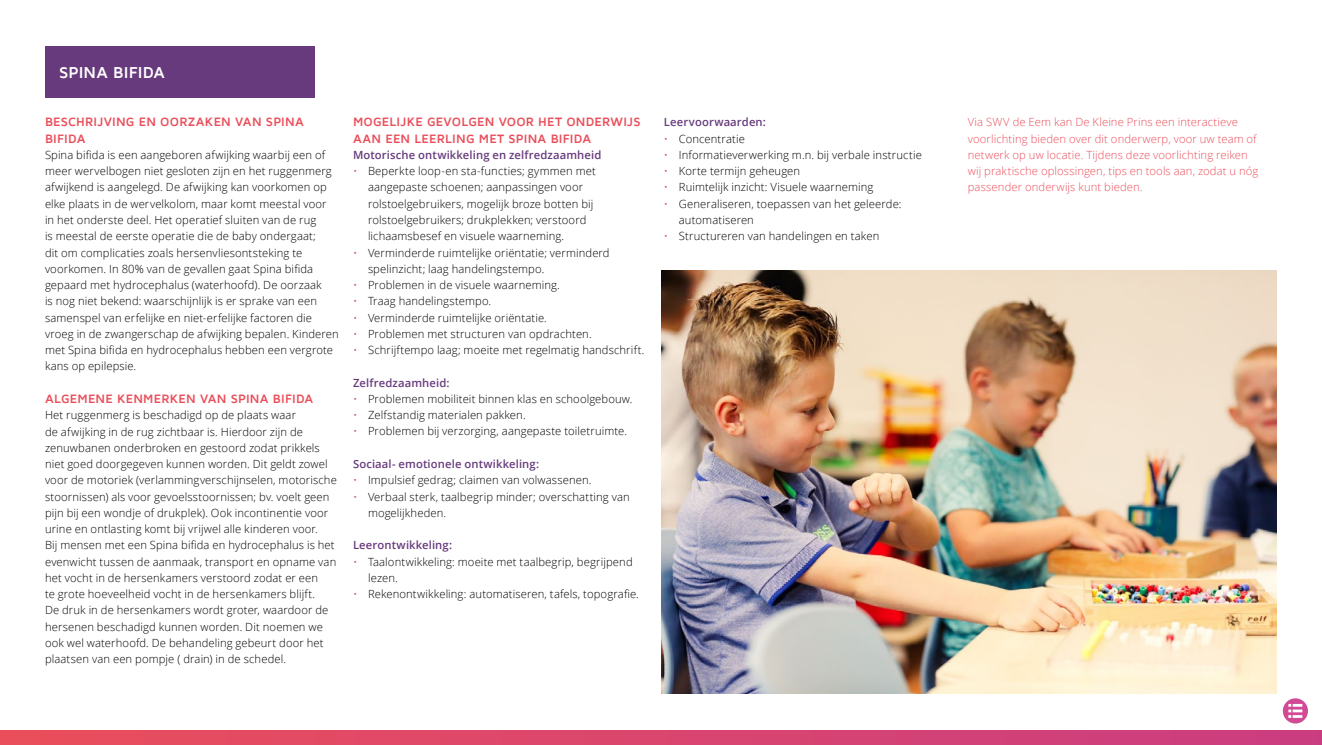
<style>
.page{position:relative;width:1322px;height:745px;background:#fff}
.page>*{position:absolute;margin:0;border:0;box-sizing:border-box;transform-origin:0 0}
.t1{font:700 16.25px "Maven Pro";letter-spacing:.005em;color:#fff}
.t2{font:700 12.5px/16.2px "Maven Pro";letter-spacing:.015em;color:#ea4e5a}
.t3{font:300 11.25px/16.2px "Open Sans";letter-spacing:.01em;color:#000}
.t4{font:300 11.25px/16.2px "Open Sans";letter-spacing:.01em;color:#ea4e5a}
.t5{font:600 11.25px "Open Sans";letter-spacing:.01em;color:#673a7d}
.s1{color:#d24a95}
</style>
<div class="page">
<svg style="left:0;top:730px;width:1322px;height:14px;background:#d9456d"></svg>
<svg style="left:1283px;top:698px;width:25px;height:25px"></svg>
<div style="left:45px;top:46px;width:269px;height:52px;background:#673a7d"></div>
<img style="left:661px;top:270px;width:616px;height:423px">
<h1 class="t1" style="left:59px;top:63px;width:107px">SPINA BIFIDA</h1>
<p class="t2" style="left:45px;top:114px;width:260px">BESCHRIJVING EN OORZAKEN VAN SPINA<br>BIFIDA</p>
<p class="t3" style="left:45px;top:146px;width:295px">Spina bifida is een aangeboren afwijking waarbij een of meer wervelbogen niet gesloten zijn en het ruggenmerg afwijkend is aangelegd. De afwijking kan voorkomen op elke plaats in de wervelkolom, maar komt meestal voor<br>in het onderste deel. Het operatief sluiten van de rug<br>is meestal de eerste operatie die de baby ondergaat;<br>dit om complicaties zoals hersenvliesontsteking te voorkomen. In 80% van de gevallen gaat Spina bifida gepaard met hydrocephalus (waterhoofd). De oorzaak<br>is nog niet bekend: waarschijnlijk is er sprake van een samenspel van erfelijke en niet-erfelijke factoren die vroeg in de zwangerschap de afwijking bepalen. Kinderen met Spina bifida en hydrocephalus hebben een vergrote kans op epilepsie.</p>
<p class="t2" style="left:45px;top:390px;width:270px">ALGEMENE KENMERKEN VAN SPINA BIFIDA</p>
<p class="t3" style="left:45px;top:406px;width:293px">Het ruggenmerg is beschadigd op de plaats waar<br>de afwijking in de rug zichtbaar is. Hierdoor zijn de zenuwbanen onderbroken en gestoord zodat prikkels niet goed doorgegeven kunnen worden. Dit geldt zowel voor de motoriek (verlammingverschijnselen, motorische stoornissen) als voor gevoelsstoornissen; bv. voelt geen pijn bij een wondje of drukplek). Ook incontinentie voor urine en ontlasting komt bij vrijwel alle kinderen voor.<br>Bij mensen met een Spina bifida en hydrocephalus is het evenwicht tussen de aanmaak, transport en opname van het vocht in de hersenkamers verstoord zodat er een<br>te grote hoeveelheid vocht in de hersenkamers blijft.<br>De druk in de hersenkamers wordt groter, waardoor de hersenen beschadigd kunnen worden. Dit noemen we ook wel waterhoofd. De behandeling gebeurt door het plaatsen van een pompje ( drain) in de schedel.</p>
<p class="t2" style="left:353px;top:114px;width:289px">MOGELIJKE GEVOLGEN VOOR HET ONDERWIJS<br>AAN EEN LEERLING MET SPINA BIFIDA</p>
<p class="t5" style="left:353px;top:147px;width:250px">Motorische ontwikkeling en zelfredzaamheid</p>
<p class="t3" style="left:368px;top:162px;width:229px;text-indent:-15px"><span class="s1">•</span> Beperkte loop-en sta-functies; gymmen met aangepaste schoenen; aanpassingen voor rolstoelgebruikers, mogelijk broze botten bij rolstoelgebruikers; drukplekken; verstoord lichaamsbesef en visuele waarneming.</p>
<p class="t3" style="left:368px;top:244px;width:243px;text-indent:-15px"><span class="s1">•</span> Verminderde ruimtelijke oriëntatie; verminderd spelinzicht; laag handelingstempo.</p>
<p class="t3" style="left:353px;top:276px;width:208px"><span class="s1">•</span> Problemen in de visuele waarneming.</p>
<p class="t3" style="left:353px;top:292px;width:140px"><span class="s1">•</span> Traag handelingstempo.</p>
<p class="t3" style="left:353px;top:309px;width:195px"><span class="s1">•</span> Verminderde ruimtelijke oriëntatie.</p>
<p class="t3" style="left:353px;top:325px;width:240px"><span class="s1">•</span> Problemen met structuren van opdrachten.</p>
<p class="t3" style="left:353px;top:341px;width:293px"><span class="s1">•</span> Schrijftempo laag; moeite met regelmatig handschrift.</p>
<p class="t5" style="left:353px;top:374px;width:98px">Zelfredzaamheid:</p>
<p class="t3" style="left:353px;top:390px;width:281px"><span class="s1">•</span> Problemen mobiliteit binnen klas en schoolgebouw.</p>
<p class="t3" style="left:353px;top:406px;width:174px"><span class="s1">•</span> Zelfstandig materialen pakken.</p>
<p class="t3" style="left:353px;top:422px;width:275px"><span class="s1">•</span> Problemen bij verzorging, aangepaste toiletruimte.</p>
<p class="t5" style="left:353px;top:456px;width:188px">Sociaal- emotionele ontwikkeling:</p>
<p class="t3" style="left:353px;top:471px;width:240px"><span class="s1">•</span> Impulsief gedrag; claimen van volwassenen.</p>
<p class="t3" style="left:368px;top:487px;width:263px;text-indent:-15px"><span class="s1">•</span> Verbaal sterk, taalbegrip minder; overschatting van mogelijkheden.</p>
<p class="t5" style="left:353px;top:537px;width:101px">Leerontwikkeling:</p>
<p class="t3" style="left:368px;top:552px;width:266px;text-indent:-15px"><span class="s1">•</span> Taalontwikkeling: moeite met taalbegrip, begrijpend lezen.</p>
<p class="t3" style="left:353px;top:585px;width:287px"><span class="s1">•</span> Rekenontwikkeling: automatiseren, tafels, topografie.</p>
<p class="t5" style="left:664px;top:114px;width:103px">Leervoorwaarden:</p>
<p class="t3" style="left:664px;top:130px;width:83px"><span class="s1">•</span> Concentratie</p>
<p class="t3" style="left:664px;top:146px;width:259px"><span class="s1">•</span> Informatieverwerking m.n. bij verbale instructie</p>
<p class="t3" style="left:664px;top:162px;width:138px"><span class="s1">•</span> Korte termijn geheugen</p>
<p class="t3" style="left:664px;top:179px;width:211px"><span class="s1">•</span> Ruimtelijk inzicht: Visuele waarneming</p>
<p class="t3" style="left:679px;top:195px;width:224px;text-indent:-15px"><span class="s1">•</span> Generaliseren, toepassen van het geleerde: automatiseren</p>
<p class="t3" style="left:664px;top:227px;width:217px"><span class="s1">•</span> Structureren van handelingen en taken</p>
<p class="t4" style="left:968px;top:114px;width:292px">Via SWV de Eem kan De Kleine Prins een interactieve voorlichting bieden over dit onderwerp, voor uw team of netwerk op uw locatie. Tijdens deze voorlichting reiken wij praktische oplossingen, tips en tools aan, zodat u nóg passender onderwijs kunt bieden.</p>
</div>
